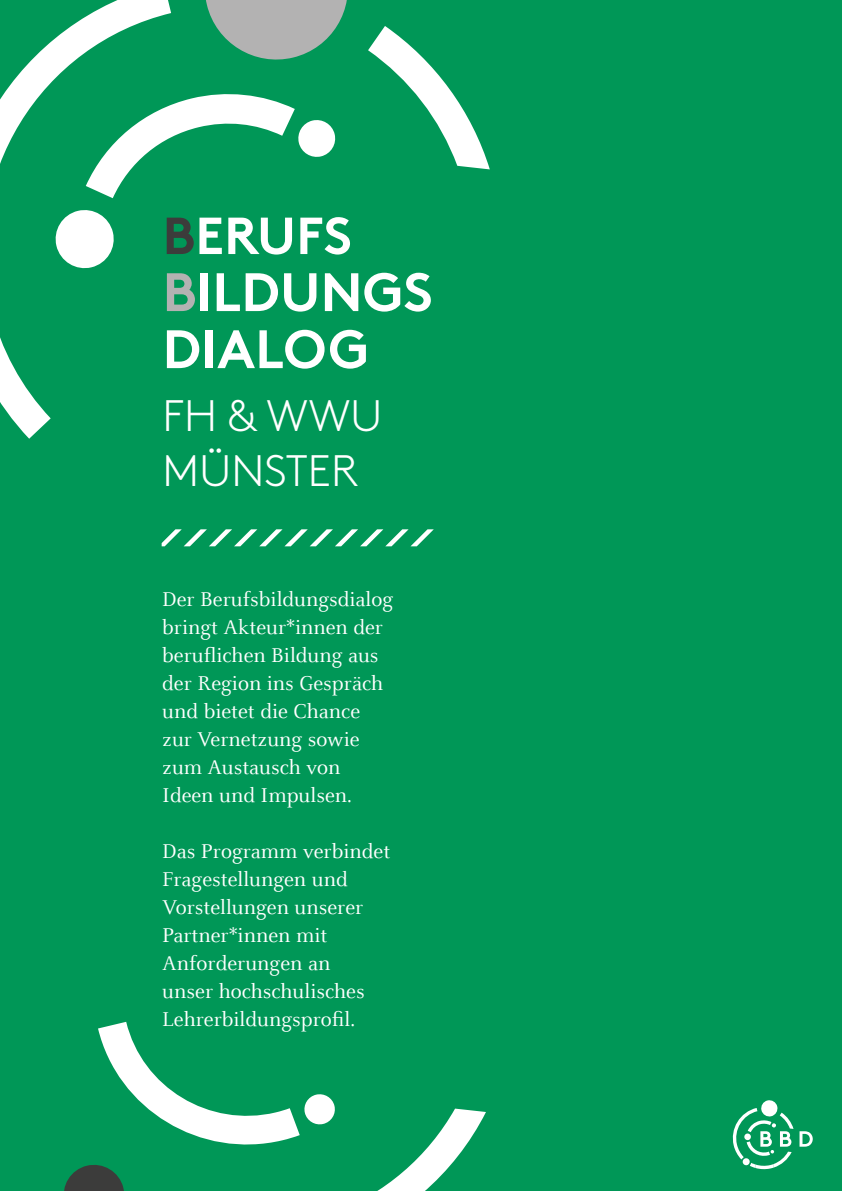
<style>
.page{position:relative;width:842px;height:1191px;background:#009757}
.page>*{position:absolute;margin:0;border:0;box-sizing:border-box;transform-origin:0 0}
.t1{font:700 54px/57px "Brown";letter-spacing:.005em;color:#fff}
.t2{font:700 52px "Brown";letter-spacing:.005em;color:#fff}
.t3{font:300 44px/55px "Brown";letter-spacing:.005em;color:#fff}
.t4{font:22px/28px "Celeste Offc Pro";color:#fff}
.s1{color:#3c3c3b}
.s2{color:#b3b2b2}
</style>
<div class="page">
<svg style="left:0;top:0;width:171px;height:439px"></svg>
<svg style="left:368px;top:26px;width:122px;height:143px"></svg>
<svg style="left:206px;top:0;width:141px;height:60px"></svg>
<svg style="left:53px;top:207px;width:64px;height:64px"></svg>
<svg style="left:86px;top:90px;width:250px;height:108px"></svg>
<svg style="left:64px;top:1021px;width:422px;height:170px"></svg>
<svg style="left:162px;top:529px;width:272px;height:17px"></svg>
<svg style="left:732px;top:1100px;width:61px;height:69px"></svg>
<svg style="left:799px;top:1131px;width:14px;height:15px"></svg>
<h2 class="t2" style="left:163px;top:194px;width:191px"><span class="s1">B</span>ERUFS</h2>
<h1 class="t1" style="left:163px;top:258px;width:272px"><span class="s2">B</span>ILDUNGS<br>DIALOG</h1>
<h3 class="t3" style="left:162px;top:385px;width:221px">FH &amp; WWU<br>MÜNSTER</h3>
<p class="t4" style="left:162px;top:585px;width:232px">Der Berufsbildungsdialog bringt Akteur*innen der beruflichen Bildung aus der Region ins Gespräch und bietet die Chance zur Vernetzung sowie zum Austausch von<br>Ideen und Impulsen.</p>
<p class="t4" style="left:162px;top:837px;width:229px">Das Programm verbindet<br>Fragestellungen und<br>Vorstellungen unserer<br>Partner*innen mit<br>Anforderungen an<br>unser hochschulisches<br>Lehrerbildungsprofil.</p>
</div>
